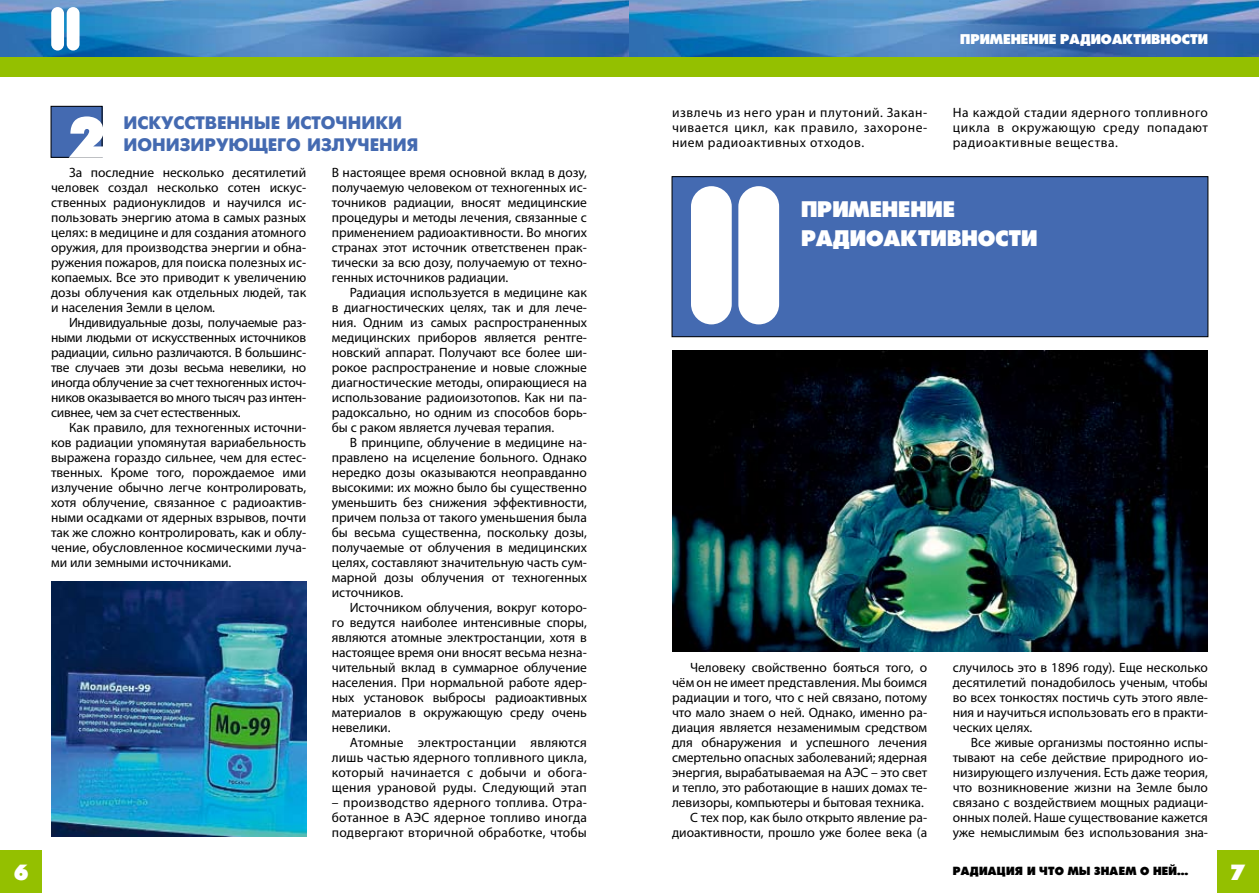
<style>
.page{position:relative;width:1259px;height:893px;background:#fff}
.page>*{position:absolute;margin:0;border:0;box-sizing:border-box;transform-origin:0 0}
.t1{font:63px "Futura Press Press";color:#fff}
.t2{font:24px/28.8px "Futura Press Press";color:#fff}
.t3{font:18px/21.6px "Futuris Extra C";color:#446ab1}
.t4{font:15px "Futura Press Press";color:#fff}
.t5{font:13.5px/15px "Myriad Pro";color:#000;text-align:justify}
.t6{font:12.6px "Futura Press Press";letter-spacing:.02em;color:#000}
</style>
<div class="page">
<img style="left:0;top:0;width:1259px;height:58px">
<div style="left:0;top:58px;width:629px;height:19px;background:#94c000"></div>
<div style="left:0;top:850px;width:42px;height:43px;background:#94c000"></div>
<div style="left:1216px;top:850px;width:43px;height:43px;background:#94c000"></div>
<div style="left:629px;top:58px;width:630px;height:19px;background:#94c000"></div>
<div style="left:51px;top:106px;width:51px;height:51px;background:#446ab1"></div>
<img style="left:51px;top:582px;width:255px;height:255px">
<div style="left:672px;top:177px;width:536px;height:160px;background:#446ab1"></div>
<div style="left:672px;top:177px;width:536px;height:160px;border:1px solid #000"></div>
<div style="left:691px;top:186px;width:41px;height:138px;background:#fff;border-radius:20px"></div>
<div style="left:51px;top:7px;width:13px;height:44px;background:#fff;border-radius:6px"></div>
<div style="left:738px;top:186px;width:41px;height:138px;background:#fff;border-radius:20px"></div>
<div style="left:67px;top:7px;width:13px;height:44px;background:#fff;border-radius:6px"></div>
<img style="left:672px;top:350px;width:535px;height:301px">
<h1 class="t1" style="left:68px;top:100px;width:36px">2</h1>
<h3 class="t3" style="left:123px;top:112px;width:296px">Искусственные источники ионизирующего излучения</h3>
<p class="t5" style="left:51px;top:164px;width:257px;text-indent:18px">За последние несколько десятилетий человек создал несколько сотен искус&shy;ственных радионуклидов и научился ис&shy;пользовать энергию атома в самых разных целях: в медицине и для создания атомного оружия, для производства энергии и обна&shy;ружения пожаров, для поиска полезных ис&shy;копаемых. Все это приводит к увеличению дозы облучения как отдельных людей, так и населения Земли в целом.</p>
<p class="t5" style="left:51px;top:314px;width:257px;text-indent:18px">Индивидуальные дозы, получаемые раз&shy;ными людьми от искусственных источников радиации, сильно различаются. В большинс&shy;тве случаев эти дозы весьма невелики, но иногда облучение за счет техногенных источ&shy;ников оказывается во много тысяч раз интен&shy;сивнее, чем за счет естественных.</p>
<p class="t5" style="left:51px;top:419px;width:257px;text-indent:18px">Как правило, для техногенных источни&shy;ков радиации упомянутая вариабельность выражена гораздо сильнее, чем для естес&shy;твенных. Кроме того, порождаемое ими излучение обычно легче контролировать, хотя облучение, связанное с радиоактив&shy;ными осадками от ядерных взрывов, почти так же сложно контролировать, как и облу&shy;чение, обусловленное космическими луча&shy;ми или земными источниками.</p>
<p class="t5" style="left:332px;top:164px;width:257px">В настоящее время основной вклад в дозу, получаемую человеком от техногенных ис&shy;точников радиации, вносят медицинские процедуры и методы лечения, связанные с применением радиоактивности. Во многих странах этот источник ответственен прак&shy;тически за всю дозу, получаемую от техно&shy;генных источников радиации.</p>
<p class="t5" style="left:332px;top:284px;width:257px;text-indent:18px">Радиация используется в медицине как в диагностических целях, так и для лече&shy;ния. Одним из самых распространенных медицинских приборов является рентге&shy;новский аппарат. Получают все более ши&shy;рокое распространение и новые сложные диагностические методы, опирающиеся на использование радиоизотопов. Как ни па&shy;радоксально, но одним из способов борь&shy;бы с раком является лучевая терапия.</p>
<p class="t5" style="left:332px;top:434px;width:257px;text-indent:18px">В принципе, облучение в медицине на&shy;правлено на исцеление больного. Однако нередко дозы оказываются неоправданно высокими: их можно было бы существенно уменьшить без снижения эффективности, причем польза от такого уменьшения была бы весьма существенна, поскольку дозы, получаемые от облучения в медицинских целях, составляют значительную часть сум&shy;марной дозы облучения от техногенных источников.</p>
<p class="t5" style="left:332px;top:599px;width:257px;text-indent:18px">Источником облучения, вокруг которо&shy;го ведутся наиболее интенсивные споры, являются атомные электростанции, хотя в настоящее время они вносят весьма незна&shy;чительный вклад в суммарное облучение населения. При нормальной работе ядер&shy;ных установок выбросы радиоактивных материалов в окружающую среду очень невелики.</p>
<p class="t5" style="left:332px;top:734px;width:257px;text-indent:18px">Атомные электростанции являются лишь частью ядерного топливного цикла, который начинается с добычи и обога&shy;щения урановой руды. Следующий этап</p>
<p class="t5" style="left:332px;top:794px;width:257px">– производство ядерного топлива. Отра&shy;ботанное в АЭС ядерное топливо иногда подвергают вторичной обработке, чтобы</p>
<p class="t4" style="left:960px;top:30px;width:31px">ПРИМЕНЕНИЕ</p>
<p class="t4" style="left:1060px;top:30px;width:21px">РАДИОАКТИ</p>
<p class="t4" style="left:1151px;top:30px;width:49px">ВНОСТИ</p>
<p class="t5" style="left:672px;top:104px;width:257px">извлечь из него уран и плутоний. Закан&shy;чивается цикл, как правило, захороне&shy;нием радиоактивных отходов.</p>
<p class="t5" style="left:952px;top:104px;width:257px">На каждой стадии ядерного топливного цикла в окружающую среду попадают радиоактивные вещества.</p>
<h2 class="t2" style="left:801px;top:195px;width:48px">ПРИМЕНЕНИЕ<br>РАДИОАКТИ</h2>
<h2 class="t2" style="left:946px;top:223px;width:77px">ВНОСТИ</h2>
<p class="t5" style="left:672px;top:659px;width:257px;text-align:right">Человеку свойственно бояться того, о чём он не имеет представления. Мы боимся радиации и того, что с ней связано, потому что мало знаем о ней. Однако, именно ра&shy;диация является незаменимым средством для обнаружения и успешного лечения смертельно опасных заболеваний; ядерная энергия, вырабатываемая на АЭС – это свет и тепло, это работающие в наших домах те&shy;левизоры, компьютеры и бытовая техника.<br>С тех пор, как было открыто явление ра&shy;диоактивности, прошло уже более века (а</p>
<p class="t5" style="left:952px;top:659px;width:257px">случилось это в 1896 году). Еще несколько десятилетий понадобилось ученым, чтобы во всех тонкостях постичь суть этого явле&shy;ния и научиться использовать его в практи&shy;ческих целях.</p>
<p class="t5" style="left:952px;top:734px;width:257px;text-indent:18px">Все живые организмы постоянно испы&shy;тывают на себе действие природного ио&shy;низирующего излучения. Есть даже теория, что возникновение жизни на Земле было связано с воздействием мощных радиаци&shy;онных полей. Наше существование кажется уже немыслимым без использования зна-</p>
<p class="t6" style="left:952px;top:864px;width:237px">Радиация и что мы знаем о ней…</p>
</div>
